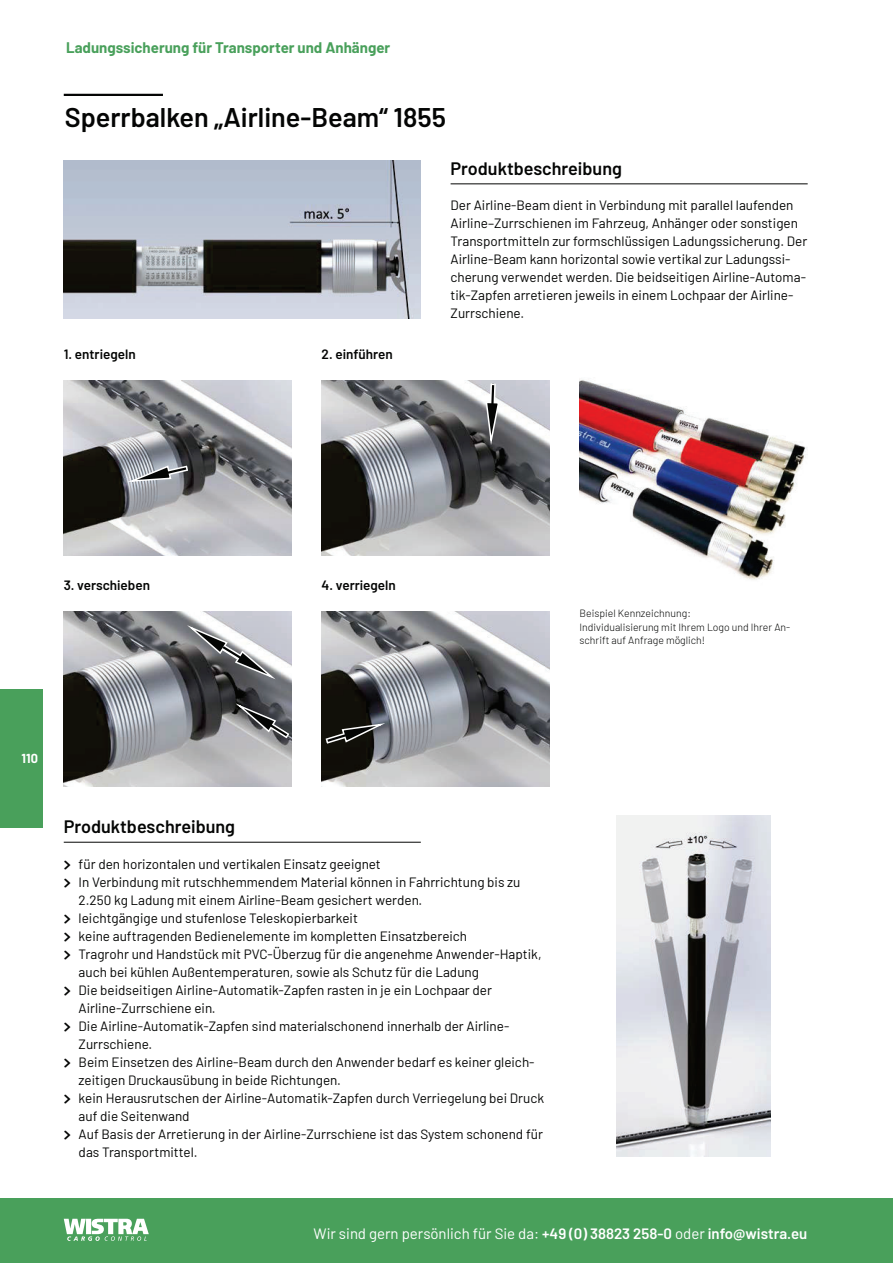
<style>
.page{position:relative;width:893px;height:1263px;background:#fff}
.page>*{position:absolute;margin:0;border:0;box-sizing:border-box;transform-origin:0 0}
.t1{font:600 27px "Barlow";color:#040504}
.t2{font:600 18px "Barlow";color:#040504}
.t3{font:15px "Barlow";color:#fff}
.t4{font:700 15px "Barlow";color:#49a05b}
.t5{font:13.5px/18px "Barlow";color:#040504}
.t6{font:600 13.5px "Barlow";color:#040504}
.t7{font:700 12.75px "Barlow";color:#fff}
.t8{font:300 10.5px/13.5px "Barlow";color:#040504}
.s1{font-weight:600}
</style>
<div class="page">
<div style="left:0;top:690px;width:43px;height:138px;background:#49a05b"></div>
<div style="left:0;top:1198px;width:893px;height:65px;background:#49a05b"></div>
<svg style="left:64px;top:1219px;width:85px;height:22px"></svg>
<hr style="left:64px;top:94px;width:99px;height:2px;background:#040504">
<hr style="left:451px;top:183px;width:357px;height:1px;background:#040504">
<hr style="left:64px;top:842px;width:357px;height:1px;background:#040504">
<img style="left:63px;top:160px;width:358px;height:158px">
<img style="left:579px;top:379px;width:228px;height:201px">
<img style="left:617px;top:816px;width:153px;height:340px">
<img style="left:63px;top:380px;width:229px;height:176px">
<img style="left:322px;top:380px;width:228px;height:175px">
<img style="left:322px;top:611px;width:228px;height:175px">
<img style="left:64px;top:612px;width:228px;height:175px">
<svg style="left:238px;top:704px;width:54px;height:39px;background:#727376"></svg>
<svg style="left:321px;top:723px;width:62px;height:25px;background:#3a3b38"></svg>
<svg style="left:130px;top:462px;width:64px;height:21px"></svg>
<svg style="left:485px;top:380px;width:15px;height:62px"></svg>
<svg style="left:189px;top:626px;width:85px;height:53px"></svg>
<p class="t4" style="left:66px;top:38px;width:326px">Ladungssicherung für Transporter und Anhänger</p>
<h1 class="t1" style="left:65px;top:100px;width:383px">Sperrbalken „Airline-Beam“ 1855</h1>
<h2 class="t2" style="left:451px;top:157px;width:173px">Produktbeschreibung</h2>
<p class="t6" style="left:64px;top:345px;width:73px">1. entriegeln</p>
<p class="t6" style="left:322px;top:345px;width:73px">2. einführen</p>
<p class="t5" style="left:451px;top:196px;width:358px">Der Airline-Beam dient in Verbindung mit parallel laufenden Airline–Zurrschienen im Fahrzeug, Anhänger oder sonstigen Transportmitteln zur formschlüssigen Ladungssicherung. Der Airline-Beam kann horizontal sowie vertikal zur Ladungssi&shy;cherung verwendet werden. Die beidseitigen Airline-Automa&shy;tik-Zapfen arretieren jeweils in einem Lochpaar der Airline-Zurrschiene.</p>
<p class="t6" style="left:64px;top:577px;width:88px">3. verschieben</p>
<p class="t6" style="left:322px;top:576px;width:76px">4. verriegeln</p>
<p class="t8" style="left:579px;top:606px;width:212px">Beispiel Kennzeichnung:<br>Individualisierung mit Ihrem Logo und Ihrer An&shy;schrift auf Anfrage möglich!</p>
<p class="t7" style="left:22px;top:750px;width:18px">110</p>
<h2 class="t2" style="left:64px;top:815px;width:173px">Produktbeschreibung</h2>
<p class="t5" style="left:79px;top:854px;width:467px">für den horizontalen und vertikalen Einsatz geeignet<br>In Verbindung mit rutschhemmendem Material können in Fahrrichtung bis zu 2.250 kg Ladung mit einem Airline-Beam gesichert werden.<br>leichtgängige und stufenlose Teleskopierbarkeit<br>keine auftragenden Bedienelemente im kompletten Einsatzbereich<br>Tragrohr und Handstück mit PVC-Überzug für die angenehme Anwender-Haptik, auch bei kühlen Außentemperaturen, sowie als Schutz für die Ladung<br>Die beidseitigen Airline-Automatik-Zapfen rasten in je ein Lochpaar der Airline-Zurrschiene ein.<br>Die Airline-Automatik-Zapfen sind materialschonend innerhalb der Airline-Zurrschiene.<br>Beim Einsetzen des Airline-Beam durch den Anwender bedarf es keiner gleich&shy;zeitigen Druckausübung in beide Richtungen.<br>kein Herausrutschen der Airline-Automatik-Zapfen durch Verriegelung bei Druck auf die Seitenwand<br>Auf Basis der Arretierung in der Airline-Zurrschiene ist das System schonend für das Transportmittel.</p>
<p class="t3" style="left:313px;top:1224px;width:495px">Wir sind gern persönlich für Sie da: <span class="s1">+49 (0) 38823 258-0</span> oder <span class="s1">info@wistra.eu</span></p>
</div>
